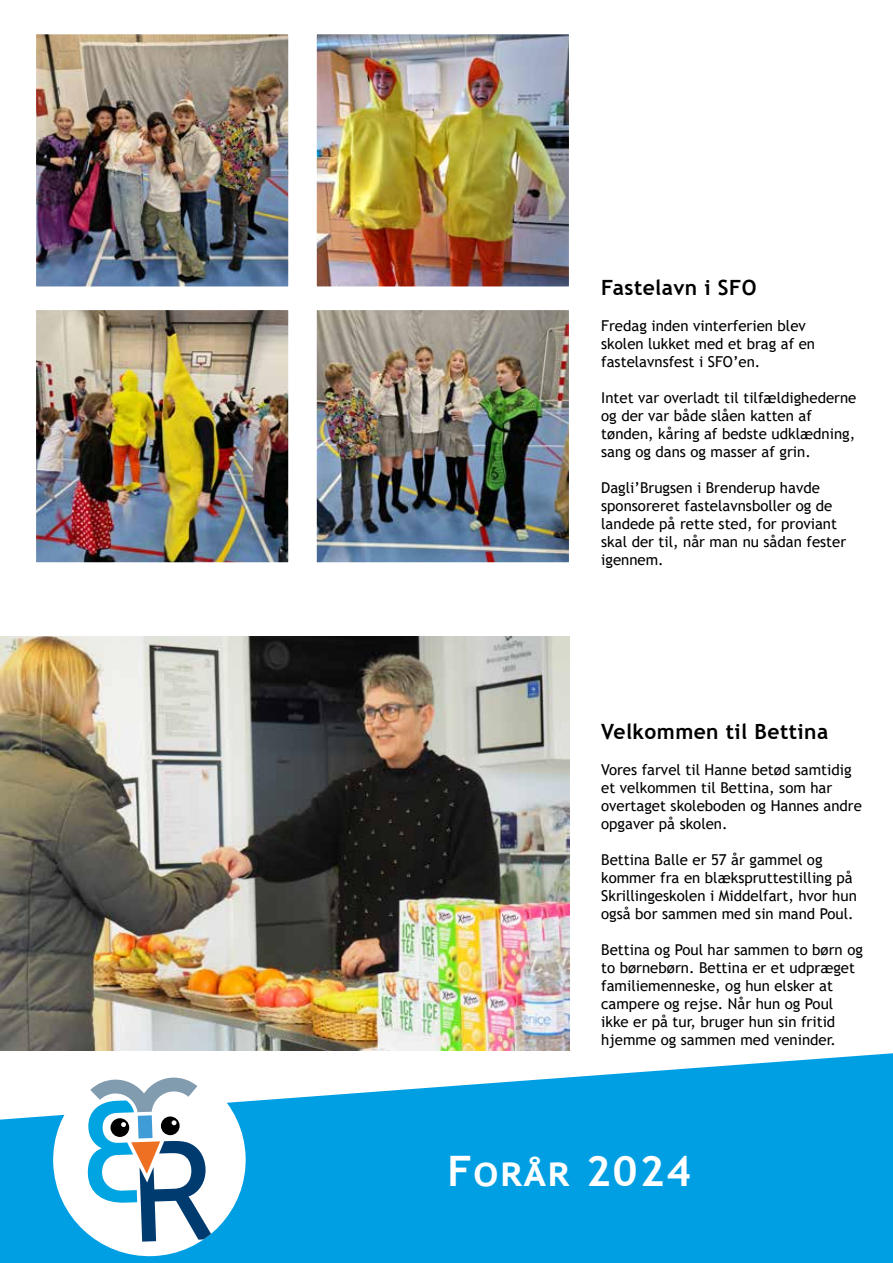
<style>
.page{position:relative;width:893px;height:1263px;background:#fff}
.page>*{position:absolute;margin:0;border:0;box-sizing:border-box;transform-origin:0 0}
.t1{font:700 42px "Trebuchet MS";letter-spacing:.05em;color:#fff}
.t2{font:700 21px "Trebuchet MS";letter-spacing:.02em;color:#000}
.t3{font:15px/18px "Trebuchet MS";color:#000}
</style>
<div class="page">
<svg style="left:0;top:1053px;width:893px;height:210px;background:#23ace6"></svg>
<svg style="left:51px;top:1062px;width:196px;height:196px"></svg>
<img style="left:0;top:637px;width:569px;height:413px">
<img style="left:37px;top:311px;width:250px;height:250px">
<div style="left:33px;top:307px;width:258px;height:258px;border:3px solid #fff"></div>
<img style="left:37px;top:35px;width:250px;height:250px">
<div style="left:33px;top:31px;width:258px;height:258px;border:3px solid #fff"></div>
<img style="left:318px;top:311px;width:250px;height:250px">
<div style="left:314px;top:307px;width:258px;height:258px;border:3px solid #fff"></div>
<img style="left:318px;top:35px;width:250px;height:250px">
<div style="left:314px;top:31px;width:258px;height:258px;border:3px solid #fff"></div>
<h2 class="t2" style="left:601px;top:275px;width:157px">Fastelavn i SFO</h2>
<p class="t3" style="left:601px;top:317px;width:215px">Fredag inden vinterferien blev skolen lukket med et brag af en fastelavnsfest i SFO’en.</p>
<p class="t3" style="left:601px;top:389px;width:257px">Intet var overladt til tilfældighederne og der var både slåen katten af tønden, kåring af bedste udklædning, sang og dans og masser af grin.</p>
<p class="t3" style="left:601px;top:479px;width:246px">Dagli’Brugsen i Brenderup havde sponsoreret fastelavnsboller og de landede på rette sted, for proviant skal der til, når man nu sådan fester igennem.</p>
<h2 class="t2" style="left:601px;top:718px;width:228px">Velkommen til Bettina</h2>
<p class="t3" style="left:601px;top:760px;width:262px">Vores farvel til Hanne betød samtidig et velkommen til Bettina, som har overtaget skoleboden og Hannes andre opgaver på skolen.</p>
<p class="t3" style="left:601px;top:850px;width:257px">Bettina Balle er 57 år gammel og kommer fra en blækspruttestilling på Skrillingeskolen i Middelfart, hvor hun også bor sammen med sin mand Poul.</p>
<p class="t3" style="left:601px;top:940px;width:263px">Bettina og Poul har sammen to børn og to børnebørn. Bettina er et udpræget familiemenneske, og hun elsker at campere og rejse. Når hun og Poul ikke er på tur, bruger hun sin fritid hjemme og sammen med veninder.</p>
<h1 class="t1" style="left:448px;top:1145px;width:245px">Forår 2024</h1>
</div>
